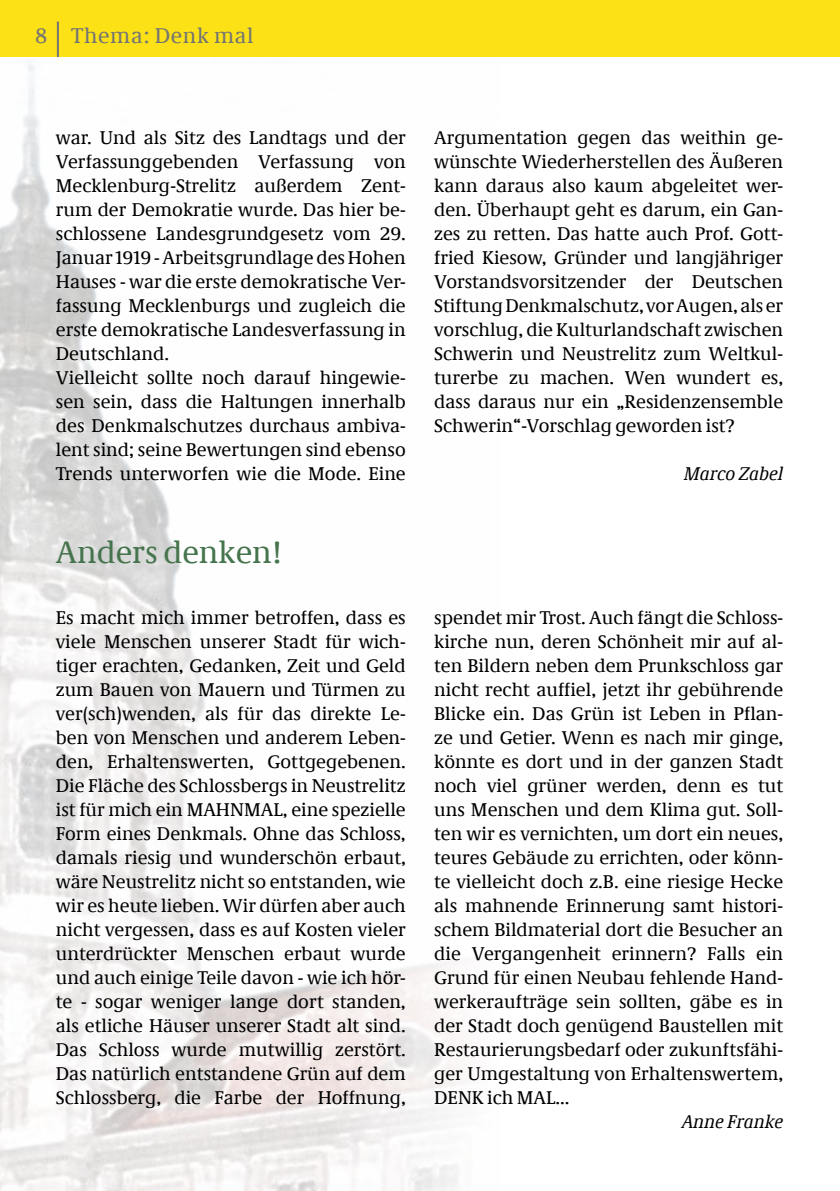
<style>
.page{position:relative;width:840px;height:1191px;background:#fff}
.page>*{position:absolute;margin:0;border:0;box-sizing:border-box;transform-origin:0 0}
.t1{font:32px "Neue Demos";color:#45744d}
.t2{font:22px "Neue Demos";letter-spacing:.03em;color:#747474}
.t3{font:19px/24px "Neue Demos";color:#000;text-align:justify}
.t4{font:italic 19px "Neue Demos";color:#000}
</style>
<div class="page">
<img style="left:0;top:60px;width:459px;height:1131px">
<div style="left:0;top:0;width:839px;height:57px;background:#fbe115"></div>
<hr style="left:57px;top:22px;width:2px;height:35px;background:#747474">
<p class="t2" style="left:35px;top:23px;width:220px">8 Thema: Denk mal</p>
<p class="t3" style="left:56px;top:125px;width:351px;text-align:left">war. Und als Sitz des Landtags und der Verfassunggebenden Verfassung von Mecklenburg-Strelitz außerdem Zent&shy;rum der Demokratie wurde. Das hier be&shy;schlossene Landesgrundgesetz vom 29.<br>Januar 1919 - Arbeitsgrundlage des Hohen Hauses - war die erste demokratische Ver&shy;fassung Mecklenburgs und zugleich die erste demokratische Landesverfassung in Deutschland.<br>Vielleicht sollte noch darauf hingewie&shy;sen sein, dass die Haltungen innerhalb des Denkmalschutzes durchaus ambiva&shy;lent sind; seine Bewertungen sind ebenso Trends unterworfen wie die Mode. Eine</p>
<p class="t3" style="left:434px;top:125px;width:350px">Argumentation gegen das weithin ge&shy;wünschte Wiederherstellen des Äußeren kann daraus also kaum abgeleitet wer&shy;den. Überhaupt geht es darum, ein Gan&shy;zes zu retten. Das hatte auch Prof. Gott&shy;fried Kiesow, Gründer und langjähriger Vorstandsvorsitzender der Deutschen Stiftung Denkmalschutz, vor Augen, als er vorschlug, die Kulturlandschaft zwischen Schwerin und Neustrelitz zum Weltkul&shy;turerbe zu machen. Wen wundert es, dass daraus nur ein „Residenzensemble Schwerin“-Vorschlag geworden ist?</p>
<p class="t4" style="left:683px;top:462px;width:101px">Marco Zabel</p>
<h1 class="t1" style="left:56px;top:532px;width:228px">Anders denken!</h1>
<p class="t3" style="left:56px;top:605px;width:351px">Es macht mich immer betroffen, dass es viele Menschen unserer Stadt für wich&shy;tiger erachten, Gedanken, Zeit und Geld zum Bauen von Mauern und Türmen zu ver(sch)wenden, als für das direkte Le&shy;ben von Menschen und anderem Leben&shy;den, Erhaltenswerten, Gottgegebenen.<br>Die Fläche des Schlossbergs in Neustrelitz ist für mich ein MAHNMAL, eine spezielle Form eines Denkmals. Ohne das Schloss, damals riesig und wunderschön erbaut, wäre Neustrelitz nicht so entstanden, wie wir es heute lieben. Wir dürfen aber auch nicht vergessen, dass es auf Kosten vieler unterdrückter Menschen erbaut wurde und auch einige Teile davon - wie ich hör&shy;te - sogar weniger lange dort standen, als etliche Häuser unserer Stadt alt sind.<br>Das Schloss wurde mutwillig zerstört.<br>Das natürlich entstandene Grün auf dem Schlossberg, die Farbe der Hoffnung,</p>
<p class="t3" style="left:434px;top:605px;width:350px">spendet mir Trost. Auch fängt die Schloss&shy;kirche nun, deren Schönheit mir auf al&shy;ten Bildern neben dem Prunkschloss gar nicht recht auffiel, jetzt ihr gebührende Blicke ein. Das Grün ist Leben in Pflan&shy;ze und Getier. Wenn es nach mir ginge, könnte es dort und in der ganzen Stadt noch viel grüner werden, denn es tut uns Menschen und dem Klima gut. Soll&shy;ten wir es vernichten, um dort ein neues, teures Gebäude zu errichten, oder könn&shy;te vielleicht doch z.B. eine riesige Hecke als mahnende Erinnerung samt histori&shy;schem Bildmaterial dort die Besucher an die Vergangenheit erinnern? Falls ein Grund für einen Neubau fehlende Hand&shy;werkeraufträge sein sollten, gäbe es in der Stadt doch genügend Baustellen mit Restaurierungsbedarf oder zukunftsfähi&shy;ger Umgestaltung von Erhaltenswertem, DENK ich MAL...</p>
<p class="t4" style="left:681px;top:1110px;width:103px">Anne Franke</p>
</div>
